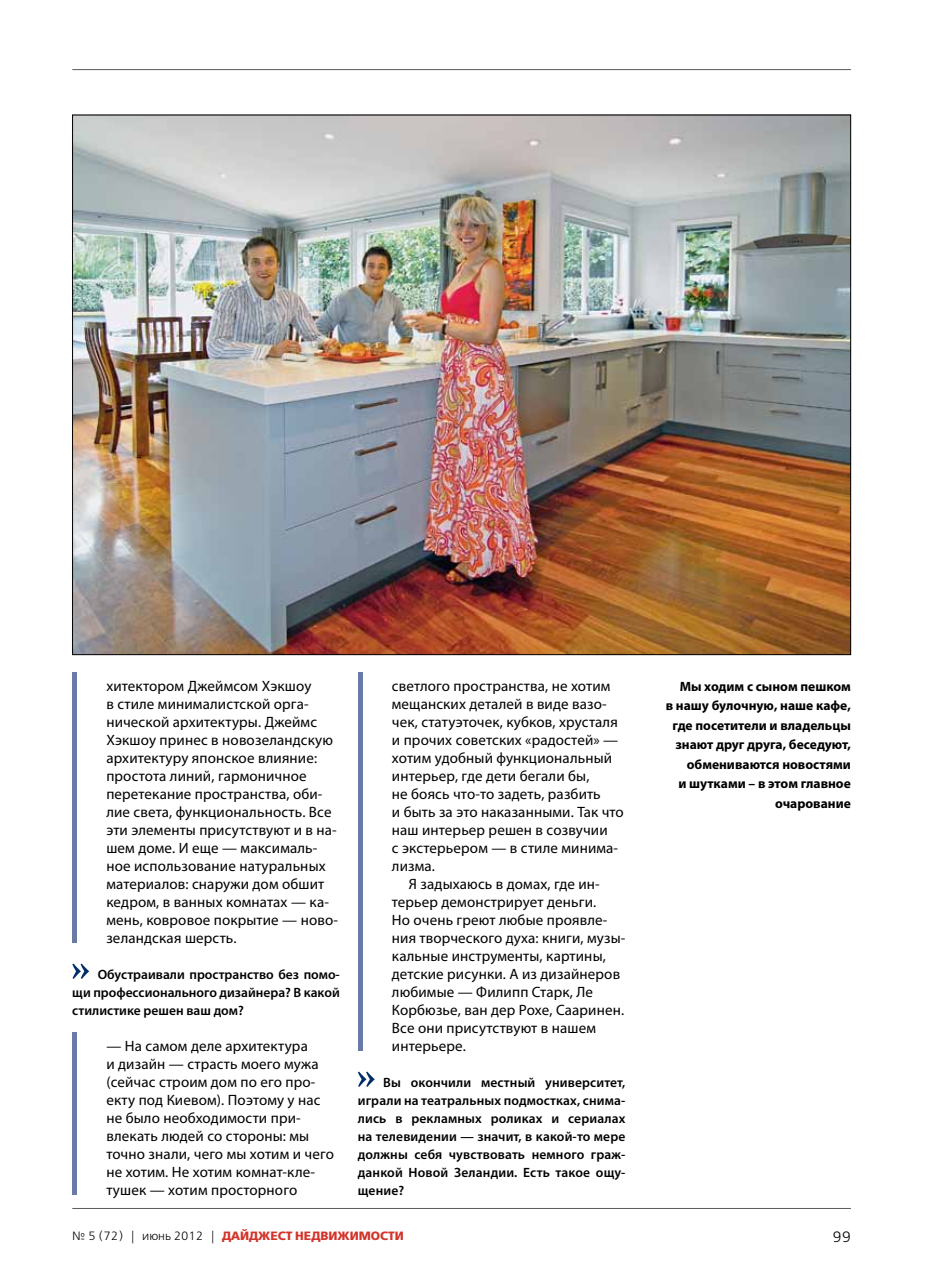
<style>
.page{position:relative;width:936px;height:1263px;background:#fff}
.page>*{position:absolute;margin:0;border:0;box-sizing:border-box;transform-origin:0 0}
.t1{font:15px/18px "Myriad Pro";letter-spacing:.01em;color:#000}
.t2{font:15px "Free Set Light C";color:#000}
.t3{font:600 13.5px/18px "Myriad Pro";letter-spacing:.005em;color:#000;text-align:justify}
.t4{font:700 13.5px/19.5px "Myriad Pro";color:#000;text-align:right}
.t5{font:12px "Free Set Bold C";color:#d2342a}
.s1{font-family:"Free Set Light C";color:#000}
</style>
<div class="page">
<hr style="left:72px;top:1208px;width:778px;height:1px;background:#58595b">
<svg style="left:72px;top:963px;width:17px;height:16px"></svg>
<svg style="left:358px;top:1071px;width:17px;height:16px"></svg>
<img style="left:74px;top:117px;width:774px;height:536px">
<hr style="left:72px;top:69px;width:778px;height:1px;background:#58595b">
<div style="left:72px;top:673px;width:5px;height:270px;background:#687aa5"></div>
<div style="left:72px;top:1033px;width:5px;height:162px;background:#687aa5"></div>
<hr style="left:358px;top:673px;width:4px;height:378px;background:#687aa5">
<p class="t1" style="left:106px;top:677px;width:233px">хитектором Джеймсом Хэкшоу<br>в стиле минималистской орга&shy;нической архитектуры. Джеймс<br>Хэкшоу принес в новозеландскую архитектуру японское влияние: простота линий, гармоничное перетекание пространства, оби&shy;лие света, функциональность. Все эти элементы присутствуют и в на&shy;шем доме. И еще — максималь&shy;ное использование натуральных материалов: снаружи дом обшит кедром, в ванных комнатах — ка&shy;мень, ковровое покрытие — ново&shy;зеландская шерсть.</p>
<p class="t3" style="left:72px;top:965px;width:269px;text-indent:25px">Обустраивали пространство без помо&shy;щи профессионального дизайнера? В какой стилистике решен ваш дом?</p>
<p class="t1" style="left:106px;top:1037px;width:229px">— На самом деле архитектура<br>и дизайн — страсть моего мужа (сейчас строим дом по его про&shy;екту под Киевом). Поэтому у нас не было необходимости при&shy;влекать людей со стороны: мы точно знали, чего мы хотим и чего не хотим. Не хотим комнат-кле&shy;тушек — хотим просторного</p>
<p class="t1" style="left:392px;top:677px;width:220px">светлого пространства, не хотим</p>
<p class="t1" style="left:392px;top:695px;width:216px">мещанских деталей в виде вазо-</p>
<p class="t1" style="left:392px;top:713px;width:227px">чек, статуэточек, кубков, хрусталя</p>
<p class="t1" style="left:392px;top:731px;width:228px">и прочих советских «радостей» —</p>
<p class="t1" style="left:392px;top:749px;width:222px">хотим удобный функциональный</p>
<p class="t1" style="left:392px;top:767px;width:199px">интерьер, где дети бегали бы,</p>
<p class="t1" style="left:392px;top:785px;width:210px">не боясь что-то задеть, разбить</p>
<p class="t1" style="left:392px;top:803px;width:233px">и быть за это наказанными. Так что</p>
<p class="t1" style="left:392px;top:821px;width:217px">наш интерьер решен в созвучии</p>
<p class="t1" style="left:392px;top:839px;width:228px">с экстерьером — в стиле минима-</p>
<p class="t1" style="left:392px;top:857px;width:45px">лизма.</p>
<p class="t1" style="left:409px;top:875px;width:192px">Я задыхаюсь в домах, где ин-</p>
<p class="t1" style="left:392px;top:893px;width:206px">терьер демонстрирует деньги.</p>
<p class="t1" style="left:392px;top:911px;width:217px">Но очень греют любые проявле-</p>
<p class="t1" style="left:392px;top:929px;width:235px">ния творческого духа: книги, музы-</p>
<p class="t1" style="left:392px;top:947px;width:215px">кальные инструменты, картины,</p>
<p class="t1" style="left:392px;top:965px;width:230px">детские рисунки. А из дизайнеров</p>
<p class="t1" style="left:392px;top:983px;width:202px">любимые — Филипп Старк, Ле</p>
<p class="t1" style="left:392px;top:1001px;width:234px">Корбюзье, ван дер Рохе, Сааринен.</p>
<p class="t1" style="left:392px;top:1019px;width:206px">Все они присутствуют в нашем</p>
<p class="t1" style="left:392px;top:1037px;width:75px">интерьере.</p>
<p class="t3" style="left:358px;top:1073px;width:269px;text-indent:25px">Вы окончили местный университет, играли на театральных подмостках, снима&shy;лись в рекламных роликах и сериалах на телевидении — значит, в какой-то мере должны себя чувствовать немного граж&shy;данкой Новой Зеландии. Есть такое ощу&shy;щение?</p>
<p class="t5" style="left:72px;top:1229px;width:333px"><span class="s1">№ 5 (72) | июнь 2012 |</span> ДАЙДЖЕСТ НЕДВИЖИМОСТИ</p>
<p class="t4" style="left:665px;top:676px;width:187px">Мы ходим с сыном пешком<br>в нашу булочную, наше кафе, где посетители и владельцы знают друг друга, беседуют, обмениваются новостями<br>и шутками – в этом главное очарование</p>
<p class="t2" style="left:832px;top:1229px;width:20px">99</p>
</div>
